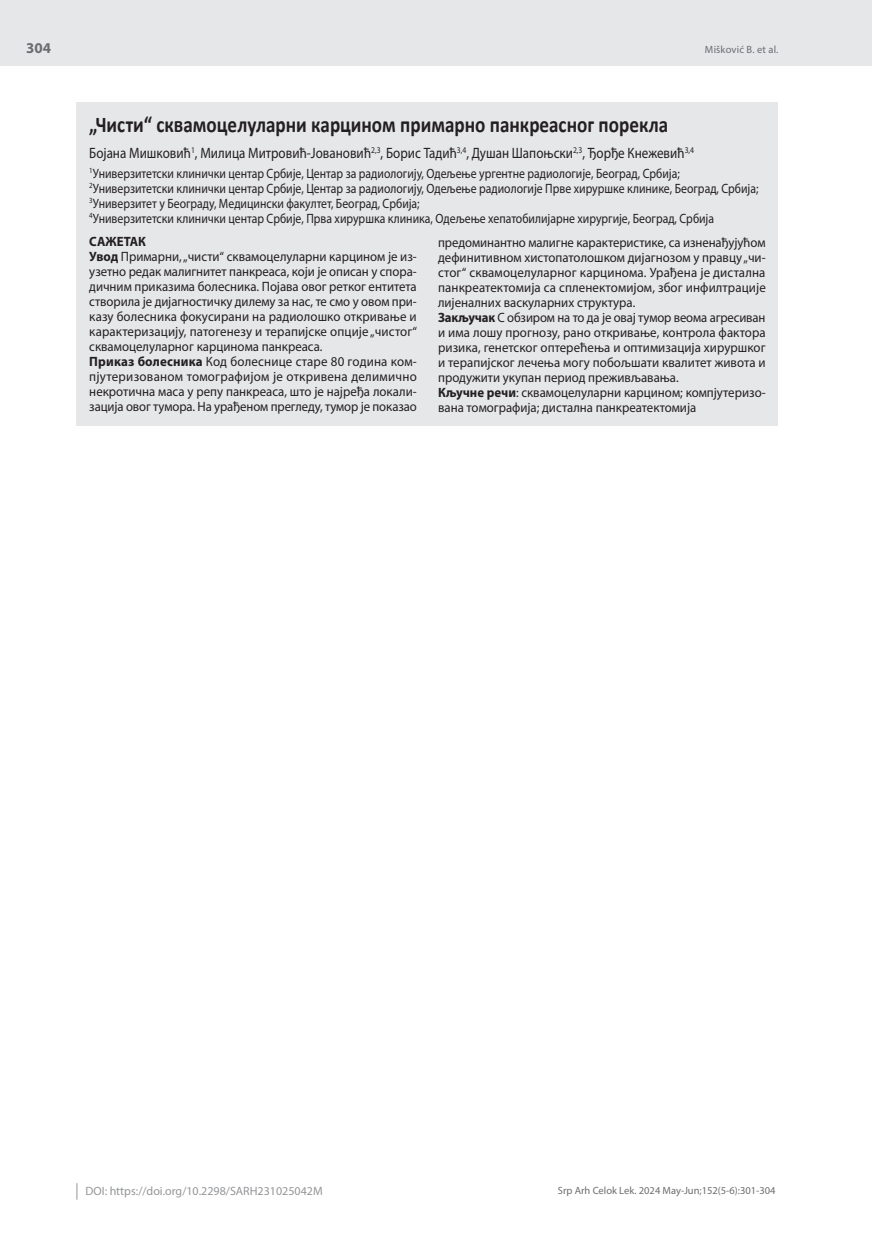
<style>
.page{position:relative;width:872px;height:1234px;background:#fff}
.page>*{position:absolute;margin:0;border:0;box-sizing:border-box;transform-origin:0 0}
.t1{font:700 22.5px "Calibri";color:#231f20;scale:.85 1}
.t2{font:15px "Myriad Pro";color:#231f20;scale:.87 1}
.t3{font:700 15px "Myriad Pro";color:#6c6d70}
.t4{font:13.5px/15px "Myriad Pro";color:#231f20;scale:.94 1}
.t5{font:13.5px/15px "Myriad Pro";color:#231f20;scale:.95 1}
.t6{font:13.5px/15px "Myriad Pro";color:#231f20;scale:.87 1}
.t7{font:12px "Myriad Pro";color:#939598}
.t8{font:10.5px "Myriad Pro";color:#6c6d70}
.s1{font-weight:700}
</style>
<div class="page">
<div style="left:0;top:0;width:872px;height:66px;background:#e6e7e9"></div>
<svg style="left:77px;top:1183px;width:1px;height:16px"></svg>
<div style="left:77px;top:102px;width:701px;height:323px;background:#e6e7e9"></div>
<p class="t3" style="left:26px;top:38px;width:26px">304</p>
<p class="t8" style="left:705px;top:43px;width:75px">Mišković B. et al.</p>
<h1 class="t1" style="left:89px;top:108px;width:682px">„Чисти“ сквамоцелуларни карцином примарно панкреасног порекла</h1>
<p class="t2" style="left:89px;top:144px;width:696px">Бојана Мишковић<sup>1</sup>, Милица Митровић-Јовановић<sup>2,3</sup>, Борис Тадић<sup>3,4</sup>, Душан Шапоњски<sup>2,3</sup>, Ђорђе Кнежевић<sup>3,4</sup></p>
<p class="t6" style="left:89px;top:165px;width:770px"><sup>1</sup>Универзитетски клинички центар Србије, Центар за радиологију, Одељење ургентне радиологије, Београд, Србија; <sup>2</sup>Универзитетски клинички центар Србије, Центар за радиологију, Одељење радиологије Прве хируршке клинике, Београд, Србија; <sup>3</sup>Универзитет у Београду, Медицински факултет, Београд, Србија;<br><sup>4</sup>Универзитетски клинички центар Србије, Прва хируршка клиника, Одељење хепатобилијарне хирургије, Београд, Србија</p>
<p class="t5" style="left:89px;top:233px;width:346px"><span class="s1">САЖЕТАК<br>Увод</span> Примарни, „чисти“ сквамоцелуларни карцином је из&shy;узетно редак малигнитет панкреаса, који је описан у спора&shy;дичним приказима болесника. Појава овог ретког ентитета створила је дијагностичку дилему за нас, те смо у овом при&shy;казу болесника фокусирани на радиолошко откривање и карактеризацију, патогенезу и терапијске опције „чистог“ сквамоцелуларног карцинома панкреаса.<br><span class="s1">Приказ болесника</span> Код болеснице старе 80 година ком&shy;пјутеризованом томографијом је откривена делимично некротична маса у репу панкреаса, што је најређа локали&shy;зација овог тумора. На урађеном прегледу, тумор је показао</p>
<p class="t4" style="left:438px;top:234px;width:350px">предоминантно малигне карактеристике, са изненађујућом дефинитивном хистопатолошком дијагнозом у правцу „чи&shy;стог“ сквамоцелуларног карцинома. Урађена је дистална панкреатектомија са спленектомијом, због инфилтрације лијеналних васкуларних структура.<br><span class="s1">Закључак</span> С обзиром на то да је овај тумор веома агресиван и има лошу прогнозу, рано откривање, контрола фактора ризика, генетског оптерећења и оптимизација хируршког и терапијског лечења могу побољшати квалитет живота и продужити укупан период преживљавања.<br><span class="s1">Кључне речи</span>: сквамоцелуларни карцином; компјутеризо&shy;вана томографија; дистална панкреатектомија</p>
<p class="t7" style="left:86px;top:1183px;width:239px">DOI: https://doi.org/10.2298/SARH231025042M</p>
<p class="t8" style="left:558px;top:1184px;width:219px">Srp Arh Celok Lek. 2024 May-Jun;152(5-6):301-304</p>
</div>
